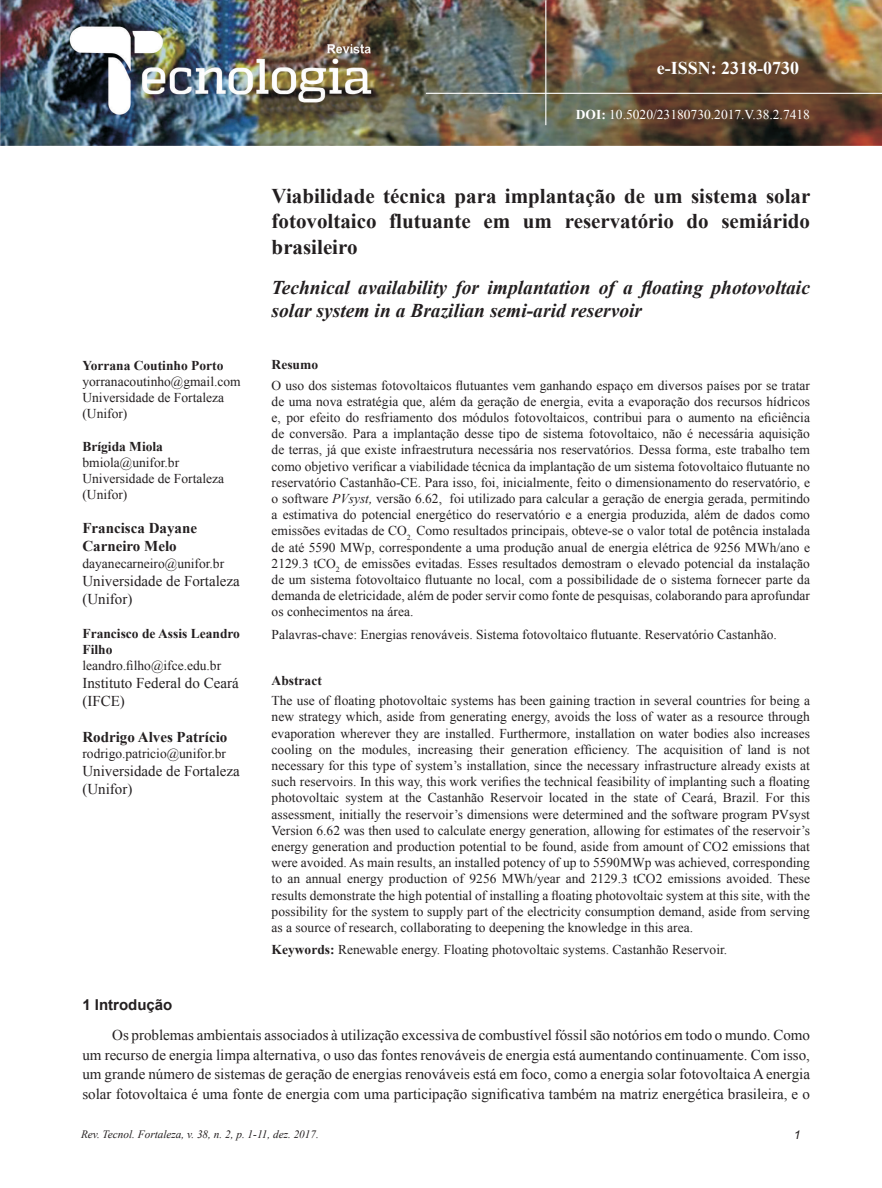
<style>
.page{position:relative;width:882px;height:1188px;background:#fff}
.page>*{position:absolute;margin:0;border:0;box-sizing:border-box;transform-origin:0 0}
.t1{font:700 21px/25.2px "Times New Roman";color:#231f20;text-align:justify}
.t2{font:italic 700 19.5px/23.4px "Times New Roman";color:#231f20}
.t3{font:700 18px "Times New Roman";color:#fff}
.t4{font:15px/18px "Times New Roman";color:#231f20}
.t5{font:700 15px/18px "Times New Roman";color:#231f20}
.t6{font:700 15px "Arial";color:#231f20}
.t7{font:13.5px/16.2px "Times New Roman";color:#231f20}
.t8{font:700 13.5px/16.2px "Times New Roman";color:#231f20}
.t9{font:13.5px "Times New Roman";color:#fff}
.t10{font:italic 12px "Arial";color:#231f20}
.t11{font:italic 11.25px "Times New Roman";color:#231f20}
.s1{font-weight:700}
.s2{font-style:italic}
</style>
<div class="page">
<img style="left:0;top:0;width:882px;height:146px">
<hr style="left:545px;top:0;width:1px;height:125px;background:#fff">
<hr style="left:426px;top:93px;width:456px;height:1px;background:#fff">
<p class="t8" style="left:82px;top:357px;width:142px">Yorrana Coutinho Porto</p>
<p class="t7" style="left:82px;top:373px;width:160px">yorranacoutinho@gmail.com<br>Universidade de Fortaleza (Unifor)</p>
<p class="t8" style="left:82px;top:438px;width:82px">Brígida Miola</p>
<p class="t7" style="left:82px;top:454px;width:143px">bmiola@unifor.br<br>Universidade de Fortaleza (Unifor)</p>
<p class="t5" style="left:82px;top:519px;width:116px">Francisca Dayane<br>Carneiro Melo</p>
<p class="t7" style="left:82px;top:555px;width:143px">dayanecarneiro@unifor.br</p>
<p class="t4" style="left:82px;top:571px;width:159px">Universidade de Fortaleza (Unifor)</p>
<p class="t8" style="left:82px;top:625px;width:159px">Francisco de Assis Leandro<br>Filho</p>
<p class="t7" style="left:82px;top:657px;width:140px">leandro.filho@ifce.edu.br</p>
<p class="t4" style="left:82px;top:674px;width:158px">Instituto Federal do Ceará (IFCE)</p>
<p class="t5" style="left:82px;top:728px;width:146px">Rodrigo Alves Patrício</p>
<p class="t7" style="left:82px;top:745px;width:145px">rodrigo.patricio@unifor.br</p>
<p class="t4" style="left:82px;top:762px;width:159px">Universidade de Fortaleza (Unifor)</p>
<h3 class="t3" style="left:657px;top:56px;width:144px">e-ISSN: 2318-0730</h3>
<p class="t9" style="left:576px;top:106px;width:236px"><span class="s1">DOI:</span> 10.5020/23180730.2017.V.38.2.7418</p>
<h1 class="t1" style="left:272px;top:183px;width:540px">Viabilidade técnica para implantação de um sistema solar fotovoltaico flutuante em um reservatório do semiárido brasileiro</h1>
<h2 class="t2" style="left:272px;top:275px;width:540px">Technical availability for implantation of a floating photovoltaic solar system in a Brazilian semi-arid reservoir</h2>
<p class="t8" style="left:272px;top:356px;width:48px">Resumo</p>
<p class="t7" style="left:272px;top:377px;width:540px;text-align:justify">O uso dos sistemas fotovoltaicos flutuantes vem ganhando espaço em diversos países por se tratar de uma nova estratégia que, além da geração de energia, evita a evaporação dos recursos hídricos e, por efeito do resfriamento dos módulos fotovoltaicos, contribui para o aumento na eficiência de conversão. Para a implantação desse tipo de sistema fotovoltaico, não é necessária aquisição de terras, já que existe infraestrutura necessária nos reservatórios. Dessa forma, este trabalho tem como objetivo verificar a viabilidade técnica da implantação de um sistema fotovoltaico flutuante no reservatório Castanhão-CE. Para isso, foi, inicialmente, feito o dimensionamento do reservatório, e o software <span class="s2">PVsyst,</span> versão 6.62, foi utilizado para calcular a geração de energia gerada, permitindo a estimativa do potencial energético do reservatório e a energia produzida, além de dados como emissões evitadas de CO<sub>2.</sub> Como resultados principais, obteve-se o valor total de potência instalada de até 5590 MWp, correspondente a uma produção anual de energia elétrica de 9256 MWh/ano e 2129.3 tCO<sub>2</sub> de emissões evitadas. Esses resultados demostram o elevado potencial da instalação de um sistema fotovoltaico flutuante no local, com a possibilidade de o sistema fornecer parte da demanda de eletricidade, além de poder servir como fonte de pesquisas, colaborando para aprofundar os conhecimentos na área.</p>
<p class="t7" style="left:272px;top:626px;width:507px">Palavras-chave: Energias renováveis. Sistema fotovoltaico flutuante. Reservatório Castanhão.</p>
<p class="t8" style="left:272px;top:672px;width:52px">Abstract</p>
<p class="t7" style="left:272px;top:692px;width:540px;text-align:justify">The use of floating photovoltaic systems has been gaining traction in several countries for being a new strategy which, aside from generating energy, avoids the loss of water as a resource through evaporation wherever they are installed. Furthermore, installation on water bodies also increases cooling on the modules, increasing their generation efficiency. The acquisition of land is not necessary for this type of system’s installation, since the necessary infrastructure already exists at such reservoirs. In this way, this work verifies the technical feasibility of implanting such a floating photovoltaic system at the Castanhão Reservoir located in the state of Ceará, Brazil. For this assessment, initially the reservoir’s dimensions were determined and the software program PVsyst Version 6.62 was then used to calculate energy generation, allowing for estimates of the reservoir’s energy generation and production potential to be found, aside from amount of CO2 emissions that were avoided. As main results, an installed potency of up to 5590MWp was achieved, corresponding to an annual energy production of 9256 MWh/year and 2129.3 tCO2 emissions avoided. These results demonstrate the high potential of installing a floating photovoltaic system at this site, with the possibility for the system to supply part of the electricity consumption demand, aside from serving as a source of research, collaborating to deepening the knowledge in this area.</p>
<p class="t7" style="left:272px;top:941px;width:457px"><span class="s1">Keywords:</span> Renewable energy. Floating photovoltaic systems. Castanhão Reservoir.</p>
<p class="t6" style="left:82px;top:995px;width:92px">1 Introdução</p>
<p class="t4" style="left:82px;top:1025px;width:729px;line-height:19.5px;text-align:justify;text-indent:30px">Os problemas ambientais associados à utilização excessiva de combustível fóssil são notórios em todo o mundo. Como um recurso de energia limpa alternativa, o uso das fontes renováveis de energia está aumentando continuamente. Com isso, um grande número de sistemas de geração de energias renováveis está em foco, como a energia solar fotovoltaica A energia solar fotovoltaica é uma fonte de energia com uma participação significativa também na matriz energética brasileira, e o</p>
<p class="t11" style="left:81px;top:1126px;width:239px">Rev. Tecnol. Fortaleza, v. 38, n. 2, p. 1-11, dez. 2017.</p>
<p class="t10" style="left:794px;top:1127px;width:8px">1</p>
</div>
